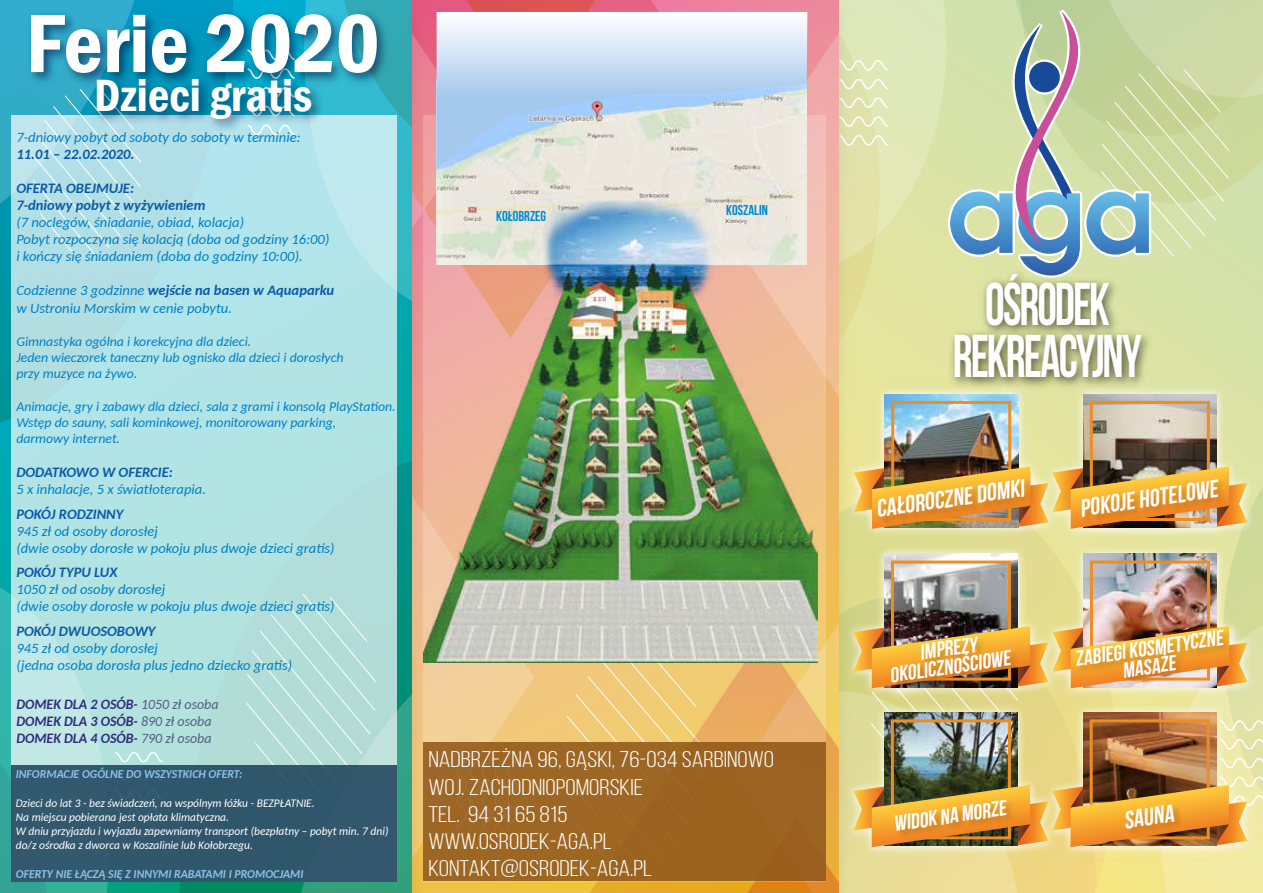
<style>
.page{position:relative;width:1263px;height:893px;background:#fff}
.page>*{position:absolute;margin:0;border:0;box-sizing:border-box;transform-origin:0 0}
.t1{font:600 condensed 85.5px "Franklin Gothic";color:#fff}
.t2{font:700 60.3px/51.9px "Bebas Neue";letter-spacing:-.04em;color:#fff;text-align:center;scale:.82 1}
.t3{font:600 condensed 46.5px "Franklin Gothic";color:#fff}
.t4{font:italic 700 24.75px "Bebas Neue";color:#fff}
.t5{font:22.65px/27.3px "Bebas Neue";color:#fff;scale:1.18 1}
.t6{font:italic 700 21.6px/18.5px "Bebas Neue";color:#fff;text-align:center}
.t7{font:700 14.4px "Bebas Neue";color:#008acd}
.t8{font:italic 14.25px/17.1px "Carlito";color:#0080c6}
.t9{font:italic 700 14.25px/17.1px "Carlito";color:#0a5aa7}
.t10{font:italic 700 14.25px/17.1px "Carlito";color:#302d7e}
.t11{font:italic 13.5px/16.2px "Carlito";color:#0080c6}
.t12{font:italic 700 12px "Carlito";color:#8ac1ea}
.t13{font:italic 11.7px/14.1px "Carlito";color:#fff}
.s1{font-weight:700;color:#0a5aa7}
.s2{font-weight:400;color:#5a5987}
</style>
<div class="page">
<svg style="left:0;top:571px;width:164px;height:322px;background:#2aaa9c"></svg>
<svg style="left:0;top:0;width:17px;height:265px;background:#27a7c2"></svg>
<svg style="left:11px;top:115px;width:227px;height:650px;background:#b3e2e4"></svg>
<div style="left:11px;top:765px;width:386px;height:116px;background:#30576c"></div>
<img style="left:17px;top:0;width:221px;height:115px">
<img style="left:86px;top:64px;width:152px;height:78px">
<img style="left:238px;top:0;width:1025px;height:893px">
<img style="left:875px;top:471px;width:162px;height:61px">
<h1 class="t1" style="left:26px;top:-14px;width:355px">Ferie 2020</h1>
<h3 class="t3" style="left:94px;top:64px;width:220px">Dzieci gratis</h3>
<p class="t8" style="left:16px;top:128px;width:286px">7-dniowy pobyt od soboty do soboty w terminie:</p>
<p class="t9" style="left:16px;top:145px;width:120px">11.01 – 22.02.2020.</p>
<p class="t9" style="left:16px;top:179px;width:191px">OFERTA OBEJMUJE:<br>7-dniowy pobyt z wyżywieniem</p>
<p class="t8" style="left:16px;top:213px;width:315px">(7 noclegów, śniadanie, obiad, kolacja)<br>Pobyt rozpoczyna się kolacją (doba od godziny 16:00) i kończy się śniadaniem (doba do godziny 10:00).</p>
<p class="t8" style="left:16px;top:282px;width:319px">Codzienne 3 godzinne <span class="s1">wejście na basen w Aquaparku </span>w Ustroniu Morskim w cenie pobytu.</p>
<p class="t11" style="left:16px;top:333px;width:329px">Gimnastyka ogólna i korekcyjna dla dzieci.<br>Jeden wieczorek taneczny lub ognisko dla dzieci i dorosłych przy muzyce na żywo.</p>
<p class="t11" style="left:16px;top:397px;width:381px">Animacje, gry i zabawy dla dzieci, sala z grami i konsolą PlayStation.<br>Wstęp do sauny, sali kominkowej, monitorowany parking,<br>darmowy internet.</p>
<p class="t9" style="left:16px;top:463px;width:158px">DODATKOWO W OFERCIE:</p>
<p class="t8" style="left:16px;top:480px;width:191px">5 x inhalacje, 5 x światłoterapia.</p>
<p class="t9" style="left:16px;top:505px;width:109px">POKÓJ RODZINNY</p>
<p class="t8" style="left:16px;top:522px;width:320px">945 zł od osoby dorosłej<br>(dwie osoby dorosłe w pokoju plus dwoje dzieci gratis)</p>
<p class="t9" style="left:16px;top:563px;width:103px">POKÓJ TYPU LUX</p>
<p class="t8" style="left:16px;top:580px;width:320px">1050 zł od osoby dorosłej<br>(dwie osoby dorosłe w pokoju plus dwoje dzieci gratis)</p>
<p class="t9" style="left:16px;top:622px;width:141px">POKÓJ DWUOSOBOWY</p>
<p class="t8" style="left:16px;top:639px;width:277px">945 zł od osoby dorosłej<br>(jedna osoba dorosła plus jedno dziecko gratis)</p>
<p class="t10" style="left:16px;top:695px;width:204px">DOMEK DLA 2 OSÓB- <span class="s2">1050 zł osoba<br></span>DOMEK DLA 3 OSÓB- <span class="s2">890 zł osoba<br></span>DOMEK DLA 4 OSÓB- <span class="s2">790 zł osoba</span></p>
<p class="t12" style="left:16px;top:766px;width:228px">INFORMACJE OGÓLNE DO WSZYSTKICH OFERT:</p>
<p class="t13" style="left:16px;top:795px;width:374px">Dzieci do lat 3 - bez świadczeń, na wspólnym łóżku - BEZPŁATNIE.<br>Na miejscu pobierana jest opłata klimatyczna.<br>W dniu przyjazdu i wyjazdu zapewniamy transport (bezpłatny – pobyt min. 7 dni) do/z ośrodka z dworca w Koszalinie lub Kołobrzegu.</p>
<p class="t12" style="left:16px;top:866px;width:289px">OFERTY NIE ŁĄCZĄ SIĘ Z INNYMI RABATAMI I PROMOCJAMI</p>
<p class="t7" style="left:496px;top:208px;width:52px">KOŁOBRZEG</p>
<p class="t7" style="left:726px;top:202px;width:43px">KOSZALIN</p>
<h3 class="t5" style="left:428px;top:746px;width:294px">NADBRZEŻNA 96, GĄSKI, 76-034 SARBINOWO<br>WOJ. ZACHODNIOPOMORSKIE<br>TEL. 94 31 65 815<br>WWW.OSRODEK-AGA.PL<br>KONTAKT@OSRODEK-AGA.PL</h3>
<h2 class="t2" style="left:953px;top:278px;width:232px">OŚRODEK<br>REKREACYJNY</h2>
<h3 class="t4" style="left:874px;top:495px;width:151px;rotate:-8deg">CAŁOROCZNE DOMKI</h3>
<h3 class="t4" style="left:1078px;top:494px;width:140px;rotate:-8deg">Pokoje hotelowe</h3>
<h3 class="t6" style="left:886px;top:647px;width:123px;rotate:-8deg">imprezy okolicznoŚciowe</h3>
<h3 class="t6" style="left:1074px;top:649px;width:151px;rotate:-8deg">ZABIEGI KOSMETYCZNE<br>MASAŻE</h3>
<h3 class="t6" style="left:892px;top:814px;width:115px;rotate:-8deg">WIDOK NA MORZE</h3>
<h3 class="t4" style="left:1122px;top:807px;width:52px;rotate:-8deg">sauna</h3>
</div>
